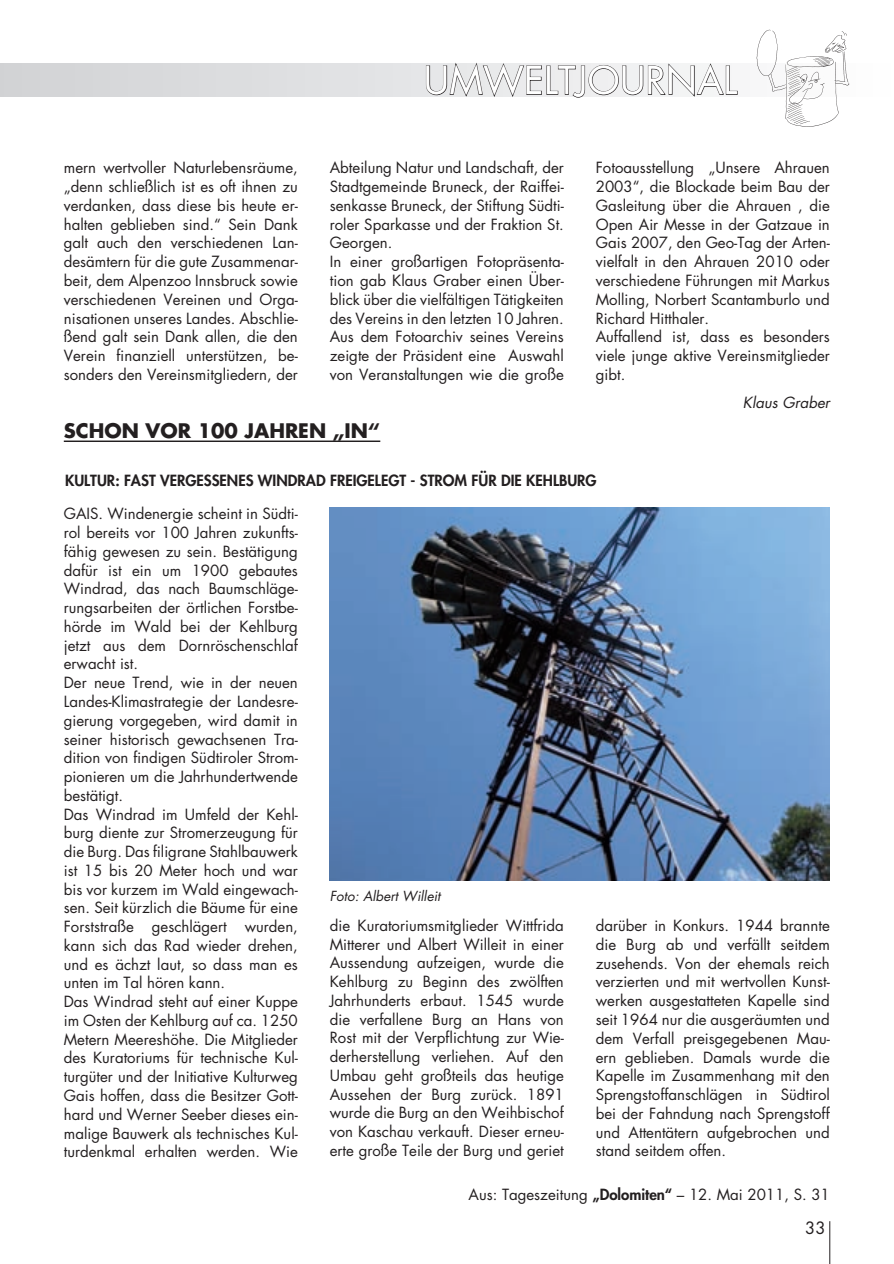
<style>
.page{position:relative;width:894px;height:1264px;background:#fff}
.page>*{position:absolute;margin:0;border:0;box-sizing:border-box;transform-origin:0 0}
.t1{font:37.5px "Futura";color:#fff}
.t2{font:700 19.5px "Futura";color:#231f20}
.t3{font:16.5px "Futura";color:#231f20}
.t4{font:15px/18.8px "Futura";color:#231f20;text-align:justify}
.t5{font:800 15px "Futura";color:#231f20}
.t6{font:italic 15px "Futura";color:#231f20}
.t7{font:italic 13.5px "Futura";color:#231f20}
.s1{font-weight:800}
</style>
<div class="page">
<svg style="left:0;top:64px;width:738px;height:32px;background:#dbdcde"></svg>
<hr style="left:829px;top:1220px;width:1px;height:43px;background:#231f20">
<svg style="left:425px;top:63px;width:312px;height:35px"></svg>
<img style="left:756px;top:30px;width:94px;height:97px">
<hr style="left:64px;top:440px;width:316px;height:2px;background:#231f20">
<img style="left:330px;top:507px;width:499px;height:373px">
<h1 class="t1" style="left:423px;top:55px;width:315px">UMWELTJOURNAL</h1>
<p class="t4" style="left:64px;top:158px;width:235px">mern wertvoller Naturlebensräume, „denn schließlich ist es oft ihnen zu verdanken, dass diese bis heute er&shy;halten geblieben sind.“ Sein Dank galt auch den verschiedenen Lan&shy;desämtern für die gute Zusammenar&shy;beit, dem Alpenzoo Innsbruck sowie verschiedenen Vereinen und Orga&shy;nisationen unseres Landes. Abschlie&shy;ßend galt sein Dank allen, die den Verein finanziell unterstützen, be&shy;sonders den Vereinsmitgliedern, der</p>
<p class="t4" style="left:330px;top:158px;width:235px;text-align:left">Abteilung Natur und Landschaft, der Stadtgemeinde Bruneck, der Raiffei&shy;senkasse Bruneck, der Stiftung Südti&shy;roler Sparkasse und der Fraktion St.<br>Georgen.<br>In einer großartigen Fotopräsenta&shy;tion gab Klaus Graber einen Über&shy;blick über die vielfältigen Tätigkeiten des Vereins in den letzten 10 Jahren.<br>Aus dem Fotoarchiv seines Vereins zeigte der Präsident eine Auswahl von Veranstaltungen wie die große</p>
<p class="t4" style="left:595px;top:158px;width:235px;text-align:left">Fotoausstellung „Unsere Ahrauen<br>2003“, die Blockade beim Bau der<br>Gasleitung über die Ahrauen , die<br>Open Air Messe in der Gatzaue in<br>Gais 2007, den Geo-Tag der Arten&shy;vielfalt in den Ahrauen 2010 oder verschiedene Führungen mit Markus<br>Molling, Norbert Scantamburlo und<br>Richard Hitthaler.<br>Auffallend ist, dass es besonders viele junge aktive Vereinsmitglieder gibt.</p>
<h2 class="t2" style="left:64px;top:417px;width:318px">SCHON VOR 100 JAHREN „IN“</h2>
<p class="t6" style="left:742px;top:392px;width:88px">Klaus Graber</p>
<p class="t5" style="left:65px;top:470px;width:533px">KULTUR: FAST VERGESSENES WINDRAD FREIGELEGT - STROM FÜR DIE KEHLBURG</p>
<p class="t4" style="left:64px;top:504px;width:235px;text-align:left">GAIS. Windenergie scheint in Südti&shy;rol bereits vor 100 Jahren zukunfts&shy;fähig gewesen zu sein. Bestätigung dafür ist ein um 1900 gebautes<br>Windrad, das nach Baumschläge&shy;rungsarbeiten der örtlichen Forstbe&shy;hörde im Wald bei der Kehlburg jetzt aus dem Dornröschenschlaf erwacht ist.<br>Der neue Trend, wie in der neuen<br>Landes-Klimastrategie der Landesre&shy;gierung vorgegeben, wird damit in seiner historisch gewachsenen Tra&shy;dition von findigen Südtiroler Strom&shy;pionieren um die Jahrhundertwende bestätigt.<br>Das Windrad im Umfeld der Kehl&shy;burg diente zur Stromerzeugung für die Burg. Das filigrane Stahlbauwerk ist 15 bis 20 Meter hoch und war bis vor kurzem im Wald eingewach&shy;sen. Seit kürzlich die Bäume für eine<br>Forststraße geschlägert wurden, kann sich das Rad wieder drehen, und es ächzt laut, so dass man es unten im Tal hören kann.<br>Das Windrad steht auf einer Kuppe im Osten der Kehlburg auf ca. 1250<br>Metern Meereshöhe. Die Mitglieder des Kuratoriums für technische Kul&shy;turgüter und der Initiative Kulturweg<br>Gais hoffen, dass die Besitzer Gott&shy;hard und Werner Seeber dieses ein&shy;malige Bauwerk als technisches Kul&shy;turdenkmal erhalten werden. Wie</p>
<p class="t7" style="left:330px;top:886px;width:112px">Foto: Albert Willeit</p>
<p class="t4" style="left:330px;top:915px;width:235px">die Kuratoriumsmitglieder Wittfrida Mitterer und Albert Willeit in einer Aussendung aufzeigen, wurde die Kehlburg zu Beginn des zwölften Jahrhunderts erbaut. 1545 wurde die verfallene Burg an Hans von Rost mit der Verpflichtung zur Wie&shy;derherstellung verliehen. Auf den Umbau geht großteils das heutige Aussehen der Burg zurück. 1891 wurde die Burg an den Weihbischof von Kaschau verkauft. Dieser erneu&shy;erte große Teile der Burg und geriet</p>
<p class="t4" style="left:595px;top:915px;width:235px">darüber in Konkurs. 1944 brannte die Burg ab und verfällt seitdem zusehends. Von der ehemals reich verzierten und mit wertvollen Kunst&shy;werken ausgestatteten Kapelle sind seit 1964 nur die ausgeräumten und dem Verfall preisgegebenen Mau&shy;ern geblieben. Damals wurde die Kapelle im Zusammenhang mit den Sprengstoffanschlägen in Südtirol bei der Fahndung nach Sprengstoff und Attentätern aufgebrochen und stand seitdem offen.</p>
<p class="t4" style="left:468px;top:1184px;width:362px">Aus: Tageszeitung <span class="s1">„Dolomiten“</span> – 12. Mai 2011, S. 31</p>
<p class="t3" style="left:805px;top:1216px;width:22px">33</p>
</div>
